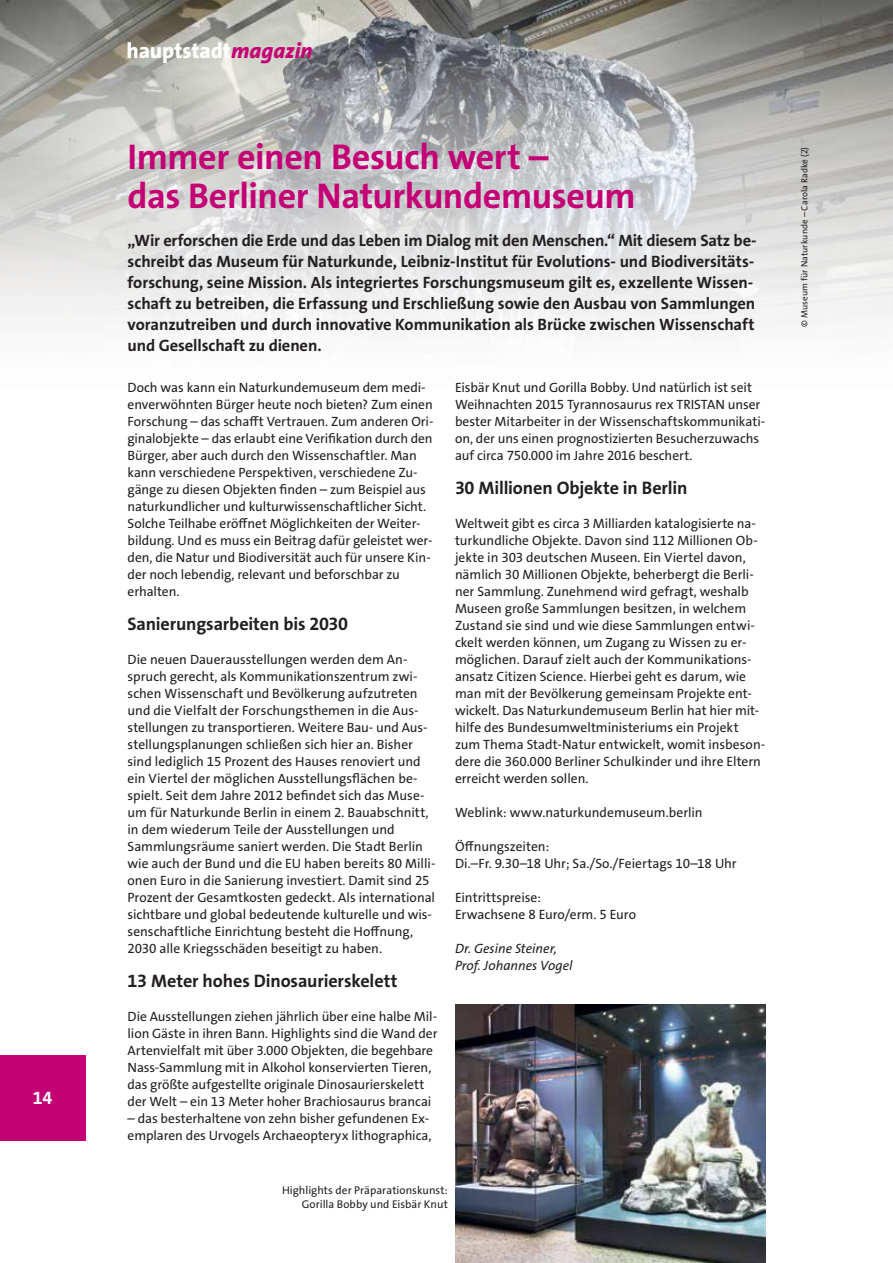
<style>
.page{position:relative;width:893px;height:1263px;background:#fff}
.page>*{position:absolute;margin:0;border:0;box-sizing:border-box;transform-origin:0 0}
.t1{font:700 36px/39px "The Sans Os F";letter-spacing:-.01em;color:#c40075}
.t2{font:800 21.75px "The Sans Os F";letter-spacing:-.005em;color:#fff}
.t3{font:700 18.15px "The Sans Os F";letter-spacing:-.01em;color:#231f20}
.t4{font:700 18px "The Sans Os F";color:#fff}
.t5{font:700 16.5px/21px "The Sans Os F";letter-spacing:-.005em;color:#231f20}
.t6{font:13.5px/17px "The Sans Os F";letter-spacing:-.005em;color:#231f20}
.t7{font:italic 13.5px/17px "The Sans Os F";color:#231f20}
.t8{font:11.25px/13.5px "The Sans Os F";color:#231f20;text-align:right}
.t9{font:9px "The Sans Os F";letter-spacing:.01em;color:#231f20}
.s1{font-style:italic;color:#c40075}
</style>
<div class="page">
<img style="left:0;top:0;width:893px;height:331px">
<img style="left:455px;top:1004px;width:310px;height:259px">
<div style="left:0;top:1056px;width:85px;height:85px;background:#c40075"></div>
<h3 class="t4" style="left:33px;top:1087px;width:21px">14</h3>
<h2 class="t2" style="left:126px;top:37px;width:188px">hauptstadt<span class="s1">magazin</span></h2>
<h1 class="t1" style="left:128px;top:137px;width:510px">Immer einen Besuch wert –<br>das Berliner Naturkundemuseum</h1>
<p class="t5" style="left:128px;top:230px;width:631px">„Wir erforschen die Erde und das Leben im Dialog mit den Menschen.“ Mit diesem Satz be&shy;schreibt das Museum für Naturkunde, Leibniz-Institut für Evolutions- und Biodiversitäts&shy;forschung, seine Mission. Als integriertes Forschungsmuseum gilt es, exzellente Wissen&shy;schaft zu betreiben, die Erfassung und Erschließung sowie den Ausbau von Sammlungen voranzutreiben und durch innovative Kommunikation als Brücke zwischen Wissenschaft und Gesellschaft zu dienen.</p>
<p class="t6" style="left:128px;top:379px;width:308px">Doch was kann ein Naturkundemuseum dem medi&shy;enverwöhnten Bürger heute noch bieten? Zum einen Forschung – das schafft Vertrauen. Zum anderen Ori&shy;ginalobjekte – das erlaubt eine Verifikation durch den Bürger, aber auch durch den Wissenschaftler. Man kann verschiedene Perspektiven, verschiedene Zu&shy;gänge zu diesen Objekten finden – zum Beispiel aus naturkundlicher und kulturwissenschaftlicher Sicht.<br>Solche Teilhabe eröffnet Möglichkeiten der Weiter&shy;bildung. Und es muss ein Beitrag dafür geleistet wer&shy;den, die Natur und Biodiversität auch für unsere Kin&shy;der noch lebendig, relevant und beforschbar zu erhalten.</p>
<h3 class="t3" style="left:128px;top:612px;width:222px">Sanierungsarbeiten bis 2030</h3>
<p class="t6" style="left:128px;top:651px;width:309px">Die neuen Dauerausstellungen werden dem An&shy;spruch gerecht, als Kommunikationszentrum zwi&shy;schen Wissenschaft und Bevölkerung aufzutreten und die Vielfalt der Forschungsthemen in die Aus&shy;stellungen zu transportieren. Weitere Bau- und Aus&shy;stellungsplanungen schließen sich hier an. Bisher sind lediglich 15 Prozent des Hauses renoviert und ein Viertel der möglichen Ausstellungsflächen be&shy;spielt. Seit dem Jahre 2012 befindet sich das Muse&shy;um für Naturkunde Berlin in einem 2. Bauabschnitt, in dem wiederum Teile der Ausstellungen und Sammlungsräume saniert werden. Die Stadt Berlin wie auch der Bund und die EU haben bereits 80 Milli&shy;onen Euro in die Sanierung investiert. Damit sind 25<br>Prozent der Gesamtkosten gedeckt. Als international sichtbare und global bedeutende kulturelle und wis&shy;senschaftliche Einrichtung besteht die Hoffnung, 2030 alle Kriegsschäden beseitigt zu haben.</p>
<h3 class="t3" style="left:128px;top:969px;width:272px">13 Meter hohes Dinosaurierskelett</h3>
<p class="t6" style="left:128px;top:1008px;width:311px">Die Ausstellungen ziehen jährlich über eine halbe Mil&shy;lion Gäste in ihren Bann. Highlights sind die Wand der Artenvielfalt mit über 3.000 Objekten, die begehbare Nass-Sammlung mit in Alkohol konservierten Tieren, das größte aufgestellte originale Dinosaurierskelett der Welt – ein 13 Meter hoher Brachiosaurus brancai</p>
<p class="t6" style="left:128px;top:1110px;width:306px">– das besterhaltene von zehn bisher gefundenen Ex&shy;emplaren des Urvogels Archaeopteryx lithographica,</p>
<p class="t6" style="left:455px;top:379px;width:312px">Eisbär Knut und Gorilla Bobby. Und natürlich ist seit Weihnachten 2015 Tyrannosaurus rex TRISTAN unser bester Mitarbeiter in der Wissenschaftskommunikati&shy;on, der uns einen prognostizierten Besucherzuwachs auf circa 750.000 im Jahre 2016 beschert.</p>
<h3 class="t3" style="left:455px;top:476px;width:234px">30 Millionen Objekte in Berlin</h3>
<p class="t6" style="left:455px;top:515px;width:312px">Weltweit gibt es circa 3 Milliarden katalogisierte na&shy;turkundliche Objekte. Davon sind 112 Millionen Ob&shy;jekte in 303 deutschen Museen. Ein Viertel davon, nämlich 30 Millionen Objekte, beherbergt die Berli&shy;ner Sammlung. Zunehmend wird gefragt, weshalb Museen große Sammlungen besitzen, in welchem Zustand sie sind und wie diese Sammlungen entwi&shy;ckelt werden können, um Zugang zu Wissen zu er&shy;möglichen. Darauf zielt auch der Kommunikations&shy;ansatz Citizen Science. Hierbei geht es darum, wie man mit der Bevölkerung gemeinsam Projekte ent&shy;wickelt. Das Naturkundemuseum Berlin hat hier mit&shy;hilfe des Bundesumweltministeriums ein Projekt zum Thema Stadt-Natur entwickelt, womit insbeson&shy;dere die 360.000 Berliner Schulkinder und ihre Eltern erreicht werden sollen.</p>
<p class="t6" style="left:455px;top:804px;width:249px">Weblink: www.naturkundemuseum.berlin</p>
<p class="t6" style="left:455px;top:838px;width:283px">Öffnungszeiten:<br>Di.–Fr. 9.30–18 Uhr; Sa./So./Feiertags 10–18 Uhr</p>
<p class="t6" style="left:455px;top:889px;width:183px">Eintrittspreise:<br>Erwachsene 8 Euro/erm. 5 Euro</p>
<p class="t7" style="left:455px;top:940px;width:119px">Dr. Gesine Steiner,<br>Prof. Johannes Vogel</p>
<p class="t8" style="left:282px;top:1184px;width:167px">Highlights der Präparationskunst:<br>Gorilla Bobby und Eisbär Knut</p>
<p class="t9" style="left:799px;top:327px;width:182px;rotate:-90deg">© Museum für Naturkunde – Carola Radke (2)</p>
</div>
